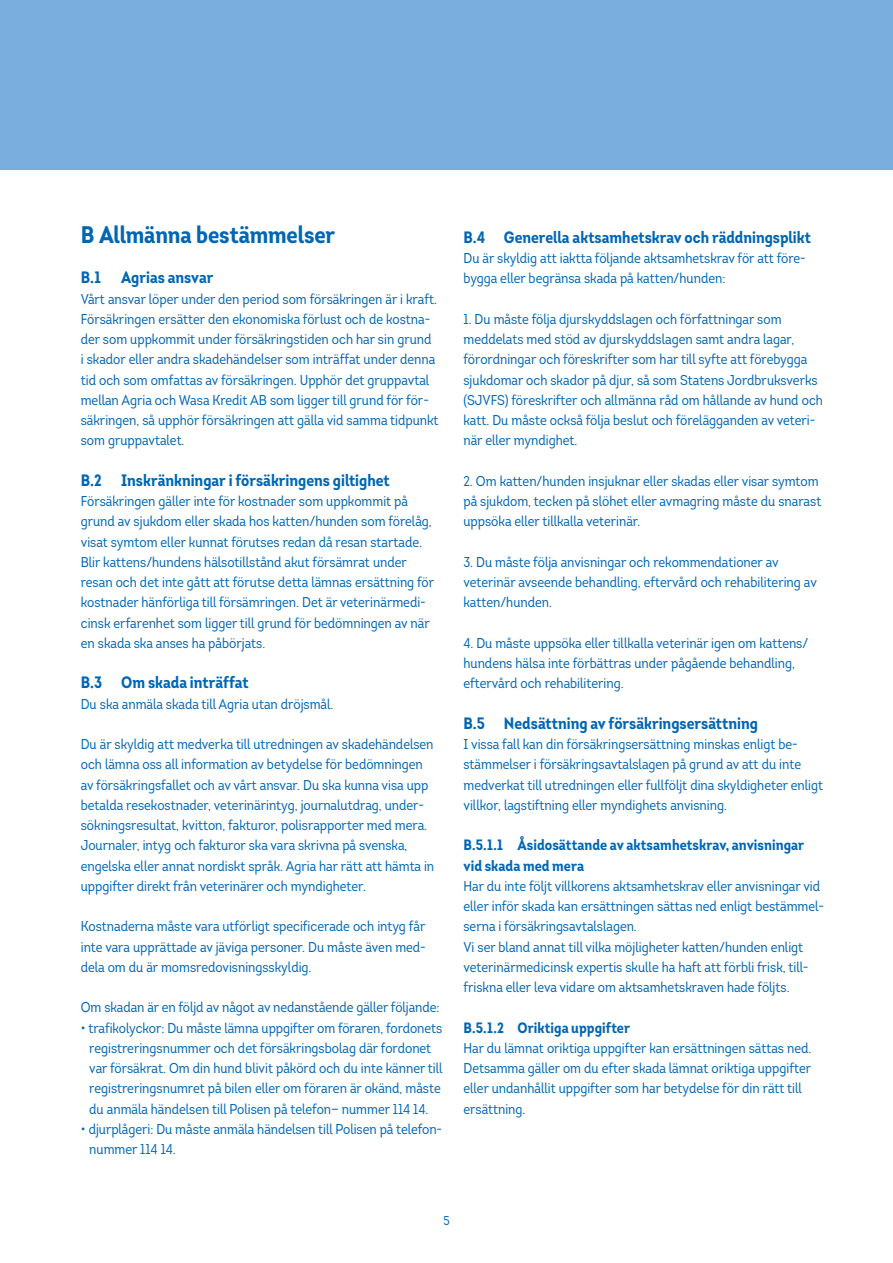
<style>
.page{position:relative;width:893px;height:1263px;background:#fff}
.page>*{position:absolute;margin:0;border:0;box-sizing:border-box;transform-origin:0 0}
.t1{font:700 24px "Intro Cond";letter-spacing:-.005em;color:#0166b3}
.t2{font:700 16.5px "Intro Cond";color:#0166b3}
.t3{font:700 15px/20.2px "Intro Cond";letter-spacing:.005em;color:#0166b3}
.t4{font:14.25px/20.2px "Intro Cond";color:#0166b3}
.t5{font:12.75px "Intro Cond";color:#0166b3}
</style>
<div class="page">
<div style="left:0;top:0;width:893px;height:170px;background:#79aede"></div>
<h1 class="t1" style="left:81px;top:219px;width:256px">B Allmänna bestämmelser</h1>
<p class="t2" style="left:81px;top:267px;width:134px">B.1 Agrias ansvar</p>
<p class="t4" style="left:81px;top:289px;width:359px">Vårt ansvar löper under den period som försäkringen är i kraft.<br>Försäkringen ersätter den ekonomiska förlust och de kostna&shy;der som uppkommit under försäkringstiden och har sin grund<br>i skador eller andra skadehändelser som inträffat under denna tid och som omfattas av försäkringen. Upphör det gruppavtal mellan Agria och Wasa Kredit AB som ligger till grund för för&shy;säkringen, så upphör försäkringen att gälla vid samma tidpunkt som gruppavtalet.</p>
<p class="t2" style="left:81px;top:469px;width:310px">B.2 Inskränkningar i försäkringens giltighet</p>
<p class="t4" style="left:81px;top:491px;width:355px">Försäkringen gäller inte för kostnader som uppkommit på grund av sjukdom eller skada hos katten/hunden som förelåg, visat symtom eller kunnat förutses redan då resan startade.<br>Blir kattens/hundens hälsotillstånd akut försämrat under resan och det inte gått att förutse detta lämnas ersättning för kostnader hänförliga till försämringen. Det är veterinärmedi&shy;cinsk erfarenhet som ligger till grund för bedömningen av när en skada ska anses ha påbörjats.</p>
<p class="t2" style="left:81px;top:672px;width:169px">B.3 Om skada inträffat</p>
<p class="t4" style="left:81px;top:694px;width:254px">Du ska anmäla skada till Agria utan dröjsmål.</p>
<p class="t4" style="left:81px;top:734px;width:355px">Du är skyldig att medverka till utredningen av skadehändelsen och lämna oss all information av betydelse för bedömningen av försäkringsfallet och av vårt ansvar. Du ska kunna visa upp betalda resekostnader, veterinärintyg, journalutdrag, under&shy;sökningsresultat, kvitton, fakturor, polisrapporter med mera.<br>Journaler, intyg och fakturor ska vara skrivna på svenska, engelska eller annat nordiskt språk. Agria har rätt att hämta in uppgifter direkt från veterinärer och myndigheter.</p>
<p class="t4" style="left:81px;top:916px;width:346px;text-align:justify">Kostnaderna måste vara utförligt specificerade och intyg får inte vara upprättade av jäviga personer. Du måste även med&shy;dela om du är momsredovisningsskyldig.</p>
<p class="t4" style="left:81px;top:997px;width:360px">Om skadan är en följd av något av nedanstående gäller följande:</p>
<p class="t4" style="left:81px;top:1018px;width:363px;text-align:center">• trafikolyckor: Du måste lämna uppgifter om föraren, fordonets registreringsnummer och det försäkringsbolag där fordonet var försäkrat. Om din hund blivit påkörd och du inte känner till registreringsnumret på bilen eller om föraren är okänd, måste du anmäla händelsen till Polisen på telefon— nummer 114 14.</p>
<p class="t4" style="left:89px;top:1119px;width:354px;text-indent:-9px">• djurplågeri: Du måste anmäla händelsen till Polisen på telefon&shy;nummer 114 14.</p>
<p class="t2" style="left:463px;top:226px;width:349px">B.4 Generella aktsamhetskrav och räddningsplikt</p>
<p class="t4" style="left:463px;top:248px;width:344px">Du är skyldig att iaktta följande aktsamhetskrav för att före&shy;bygga eller begränsa skada på katten/hunden:</p>
<p class="t4" style="left:463px;top:309px;width:361px">1. Du måste följa djurskyddslagen och författningar som meddelats med stöd av djurskyddslagen samt andra lagar, förordningar och föreskrifter som har till syfte att förebygga sjukdomar och skador på djur, så som Statens Jordbruksverks (SJVFS) föreskrifter och allmänna råd om hållande av hund och katt. Du måste också följa beslut och förelägganden av veteri&shy;när eller myndighet.</p>
<p class="t4" style="left:463px;top:471px;width:359px">2. Om katten/hunden insjuknar eller skadas eller visar symtom på sjukdom, tecken på slöhet eller avmagring måste du snarast uppsöka eller tillkalla veterinär.</p>
<p class="t4" style="left:463px;top:552px;width:355px">3. Du måste följa anvisningar och rekommendationer av veterinär avseende behandling, eftervård och rehabilitering av katten/hunden.</p>
<p class="t4" style="left:463px;top:633px;width:346px">4. Du måste uppsöka eller tillkalla veterinär igen om kattens/ hundens hälsa inte förbättras under pågående behandling, eftervård och rehabilitering.</p>
<p class="t2" style="left:463px;top:712px;width:296px">B.5 Nedsättning av försäkringsersättning</p>
<p class="t4" style="left:463px;top:734px;width:361px">I vissa fall kan din försäkringsersättning minskas enligt be&shy;stämmelser i försäkringsavtalslagen på grund av att du inte medverkat till utredningen eller fullföljt dina skyldigheter enligt villkor, lagstiftning eller myndighets anvisning.</p>
<p class="t3" style="left:463px;top:835px;width:342px">B.5.1.1 Åsidosättande av aktsamhetskrav, anvisningar vid skada med mera</p>
<p class="t4" style="left:463px;top:876px;width:362px">Har du inte följt villkorens aktsamhetskrav eller anvisningar vid eller inför skada kan ersättningen sättas ned enligt bestämmel&shy;serna i försäkringsavtalslagen.<br>Vi ser bland annat till vilka möjligheter katten/hunden enligt veterinärmedicinsk expertis skulle ha haft att förbli frisk, till&shy;friskna eller leva vidare om aktsamhetskraven hade följts.</p>
<p class="t3" style="left:463px;top:1017px;width:168px">B.5.1.2 Oriktiga uppgifter</p>
<p class="t4" style="left:463px;top:1038px;width:349px">Har du lämnat oriktiga uppgifter kan ersättningen sättas ned.<br>Detsamma gäller om du efter skada lämnat oriktiga uppgifter eller undanhållit uppgifter som har betydelse för din rätt till ersättning.</p>
<p class="t5" style="left:443px;top:1212px;width:8px">5</p>
</div>
